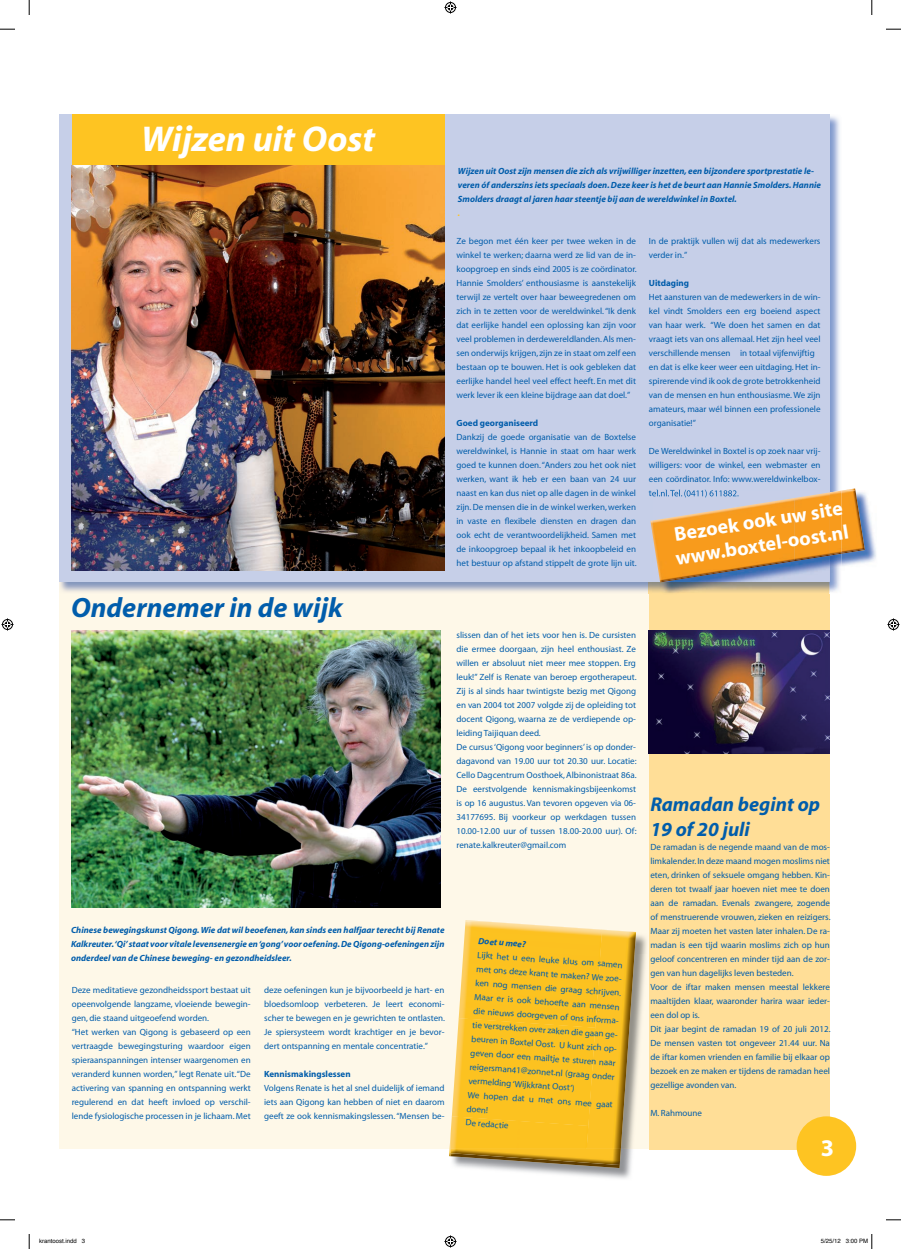
<style>
.page{position:relative;width:901px;height:1249px;background:#fff}
.page>*{position:absolute;margin:0;border:0;box-sizing:border-box;transform-origin:0 0}
.t1{font:italic 700 36px "Myriad";color:#fff}
.t2{font:italic 700 28px "Myriad";color:#015dab}
.t3{font:700 24px "Myriad";color:#fff}
.t4{font:700 20px/24px "Myriad";color:#fff}
.t5{font:italic 700 20px/25px "Myriad";color:#015dab}
.t6{font:9px/14px "Myriad";color:#015dab}
.t7{font:italic 700 9px/14px "Myriad";color:#015dab}
.t8{font:700 9px "Myriad";color:#015dab}
.t9{font:italic 700 9px "Myriad";color:#fec422}
.t10{font:6px "Helvetica";color:#000}
</style>
<div class="page">
<div style="left:59px;top:114px;width:770px;height:1035px;background:#fef8e8"></div>
<div style="left:648px;top:580px;width:181px;height:569px;background:#ffde97"></div>
<img style="left:72px;top:631px;width:368px;height:276px">
<img style="left:829px;top:114px;width:11px;height:374px">
<img style="left:60px;top:582px;width:588px;height:10px">
<svg style="left:648px;top:582px;width:4px;height:10px"></svg>
<div style="left:59px;top:114px;width:770px;height:468px;background:#c6cfe8"></div>
<div style="left:72px;top:114px;width:372px;height:53px;background:#fec422"></div>
<img style="left:72px;top:165px;width:372px;height:406px">
<div style="left:796px;top:1116px;width:59px;height:60px;background:#fec422;border-radius:50%"></div>
<img style="left:477px;top:1149px;width:155px;height:30px">
<img style="left:636px;top:935px;width:11px;height:19px">
<img style="left:636px;top:954px;width:10px;height:132px">
<img style="left:455px;top:1165px;width:164px;height:3px">
<img style="left:465px;top:920px;width:20px;height:2px">
<svg style="left:449px;top:1144px;width:1px;height:12px"></svg>
<img style="left:450px;top:1149px;width:170px;height:16px">
<img style="left:458px;top:922px;width:144px;height:96px">
<img style="left:586px;top:930px;width:50px;height:219px">
<img style="left:451px;top:1018px;width:144px;height:108px">
<img style="left:450px;top:1116px;width:138px;height:33px">
<img style="left:648px;top:631px;width:181px;height:123px">
<img style="left:829px;top:492px;width:47px;height:100px">
<img style="left:652px;top:582px;width:177px;height:11px">
<svg style="left:829px;top:582px;width:1px;height:13px"></svg>
<img style="left:652px;top:490px;width:86px;height:7px">
<img style="left:841px;top:553px;width:23px;height:1px">
<svg style="left:829px;top:553px;width:12px;height:3px"></svg>
<img style="left:660px;top:560px;width:169px;height:22px">
<svg style="left:829px;top:488px;width:26px;height:4px"></svg>
<svg style="left:650px;top:521px;width:2px;height:9px"></svg>
<img style="left:841px;top:490px;width:23px;height:63px">
<img style="left:652px;top:498px;width:142px;height:83px">
<img style="left:794px;top:492px;width:35px;height:68px">
<svg style="left:0;top:29px;width:15px;height:1px"></svg>
<svg style="left:886px;top:29px;width:14px;height:1px"></svg>
<svg style="left:0;top:1219px;width:15px;height:2px"></svg>
<svg style="left:886px;top:1219px;width:14px;height:2px"></svg>
<svg style="left:29px;top:0;width:1px;height:15px"></svg>
<svg style="left:29px;top:1234px;width:1px;height:15px"></svg>
<svg style="left:871px;top:0;width:1px;height:15px"></svg>
<svg style="left:444px;top:2px;width:12px;height:12px"></svg>
<svg style="left:444px;top:1235px;width:12px;height:12px"></svg>
<svg style="left:2px;top:618px;width:12px;height:12px"></svg>
<svg style="left:887px;top:618px;width:12px;height:12px"></svg>
<svg style="left:871px;top:1234px;width:1px;height:15px"></svg>
<h1 class="t1" style="left:141px;top:120px;width:235px">Wijzen uit Oost</h1>
<h2 class="t2" style="left:71px;top:593px;width:273px">Ondernemer in de wijk</h2>
<p class="t7" style="left:71px;top:924px;width:375px;text-align:justify">Chinese bewegingskunst Qigong. Wie dat wil beoefenen, kan sinds een halfjaar terecht bij Renate Kalkreuter. ‘Qi’ staat voor vitale levensenergie en ‘gong’ voor oefening. De Qigong-oefeningen zijn onderdeel van de Chinese beweging- en gezondheidsleer.</p>
<p class="t6" style="left:72px;top:983px;width:180px">Deze meditatieve gezondheidssport bestaat uit opeenvolgende langzame, vloeiende bewegin&shy;gen, die staand uitgeoefend worden.<br>“Het werken van Qigong is gebaseerd op een vertraagde bewegingsturing waardoor eigen spieraanspanningen intenser waargenomen en veranderd kunnen worden,” legt Renate uit. “De activering van spanning en ontspanning werkt regulerend en dat heeft invloed op verschil&shy;lende fysiologische processen in je lichaam. Met</p>
<p class="t6" style="left:264px;top:983px;width:182px;text-align:justify">deze oefeningen kun je bijvoorbeeld je hart- en bloedsomloop verbeteren. Je leert economi&shy;scher te bewegen en je gewrichten te ontlasten.<br>Je spiersysteem wordt krachtiger en je bevor&shy;dert ontspanning en mentale concentratie.”</p>
<p class="t8" style="left:264px;top:1069px;width:88px">Kennismakingslessen</p>
<p class="t6" style="left:264px;top:1081px;width:182px;text-align:justify">Volgens Renate is het al snel duidelijk of iemand iets aan Qigong kan hebben of niet en daarom geeft ze ook kennismakingslessen. “Mensen be-</p>
<p class="t7" style="left:458px;top:164px;width:364px">Wijzen uit Oost zijn mensen die zich als vrijwilliger inzetten, een bijzondere sportprestatie le&shy;veren óf anderszins iets speciaals doen. Deze keer is het de beurt aan Hannie Smolders. Hannie<br>Smolders draagt al jaren haar steentje bij aan de wereldwinkel in Boxtel.</p>
<p class="t9" style="left:458px;top:208px;width:4px">.</p>
<p class="t6" style="left:456px;top:235px;width:182px;text-align:justify">Ze begon met één keer per twee weken in de winkel te werken; daarna werd ze lid van de in&shy;koopgroep en sinds eind 2005 is ze coördinator.<br>Hannie Smolders’ enthousiasme is aanstekelijk terwijl ze vertelt over haar beweegredenen om zich in te zetten voor de wereldwinkel. “Ik denk dat eerlijke handel een oplossing kan zijn voor veel problemen in derdewereldlanden. Als men&shy;sen onderwijs krijgen, zijn ze in staat om zelf een bestaan op te bouwen. Het is ook gebleken dat eerlijke handel heel veel effect heeft. En met dit werk lever ik een kleine bijdrage aan dat doel.”</p>
<p class="t8" style="left:456px;top:419px;width:83px">Goed georganiseerd</p>
<p class="t6" style="left:456px;top:431px;width:182px;text-align:justify">Dankzij de goede organisatie van de Boxtelse wereldwinkel, is Hannie in staat om haar werk goed te kunnen doen. “Anders zou het ook niet werken, want ik heb er een baan van 24 uur naast en kan dus niet op alle dagen in de winkel zijn. De mensen die in de winkel werken, werken in vaste en flexibele diensten en dragen dan ook echt de verantwoordelijkheid. Samen met de inkoopgroep bepaal ik het inkoopbeleid en het bestuur op afstand stippelt de grote lijn uit.</p>
<p class="t6" style="left:648px;top:235px;width:173px">In de praktijk vullen wij dat als medewerkers verder in.”</p>
<p class="t8" style="left:648px;top:279px;width:42px">Uitdaging</p>
<p class="t6" style="left:648px;top:291px;width:173px">Het aansturen van de medewerkers in de win&shy;kel vindt Smolders een erg boeiend aspect van haar werk. “We doen het samen en dat vraagt iets van ons allemaal. Het zijn heel veel verschillende mensen in totaal vijfenvijftig en dat is elke keer weer een uitdaging. Het in&shy;spirerende vind ik ook de grote betrokkenheid van de mensen en hun enthousiasme. We zijn amateurs, maar wél binnen een professionele organisatie!”</p>
<p class="t6" style="left:648px;top:445px;width:173px;text-align:justify">De Wereldwinkel in Boxtel is op zoek naar vrij&shy;willigers: voor de winkel, een webmaster en een coördinator. Info: www.wereldwinkelbox-</p>
<h3 class="t4" style="left:670px;top:524px;width:176px;rotate:-9deg">Bezoek ook uw site www.boxtel-oost.nl</h3>
<p class="t6" style="left:456px;top:629px;width:182px">slissen dan of het iets voor hen is. De cursisten die ermee doorgaan, zijn heel enthousiast. Ze willen er absoluut niet meer mee stoppen. Erg leuk!” Zelf is Renate van beroep ergotherapeut.<br>Zij is al sinds haar twintigste bezig met Qigong en van 2004 tot 2007 volgde zij de opleiding tot docent Qigong, waarna ze de verdiepende op&shy;leiding Taijiquan deed.<br>De cursus ‘Qigong voor beginners’ is op donder&shy;dagavond van 19.00 uur tot 20.30 uur. Locatie:<br>Cello Dagcentrum Oosthoek, Albinonistraat 86a.<br>De eerstvolgende kennismakingsbijeenkomst is op 16 augustus. Van tevoren opgeven via 06- 34177695. Bij voorkeur op werkdagen tussen 10.00-12.00 uur of tussen 18.00-20.00 uur). Of: renate.kalkreuter@gmail.com</p>
<p class="t7" style="left:478px;top:934px;width:49px;rotate:4deg">Doet u mee?</p>
<p class="t6" style="left:477px;top:948px;width:149px;rotate:4deg">Lijkt het u een leuke klus om samen met ons deze krant te maken? We zoe&shy;ken nog mensen die graag schrijven.<br>Maar er is ook behoefte aan mensen die nieuws doorgeven of ons informa&shy;tie verstrekken over zaken die gaan ge&shy;beuren in Boxtel Oost. U kunt zich op&shy;geven door een mailtje te sturen naar reigersman41@zonnet.nl (graag onder vermelding ‘Wijkkrant Oost’)<br>We hopen dat u met ons mee gaat doen!<br>De redactie</p>
<h3 class="t5" style="left:650px;top:792px;width:171px">Ramadan begint op<br>19 of 20 juli</h3>
<p class="t6" style="left:650px;top:840px;width:182px">De ramadan is de negende maand van de mos&shy;limkalender. In deze maand mogen moslims niet eten, drinken of seksuele omgang hebben. Kin&shy;deren tot twaalf jaar hoeven niet mee te doen aan de ramadan. Evenals zwangere, zogende of menstruerende vrouwen, zieken en reizigers.<br>Maar zij moeten het vasten later inhalen. De ra&shy;madan is een tijd waarin moslims zich op hun geloof concentreren en minder tijd aan de zor&shy;gen van hun dagelijks leven besteden.<br>Voor de iftar maken mensen meestal lekkere maaltijden klaar, waaronder harira waar ieder&shy;een dol op is.<br>Dit jaar begint de ramadan 19 of 20 juli 2012.<br>De mensen vasten tot ongeveer 21.44 uur. Na de iftar komen vrienden en familie bij elkaar op bezoek en ze maken er tijdens de ramadan heel gezellige avonden van.</p>
<p class="t6" style="left:650px;top:1106px;width:53px">M. Rahmoune</p>
<h3 class="t3" style="left:820px;top:1135px;width:15px">3</h3>
<p class="t10" style="left:39px;top:1236px;width:48px">krantoost.indd 3</p>
<p class="t10" style="left:820px;top:1236px;width:49px">5/25/12 3:00 PM</p>
</div>
